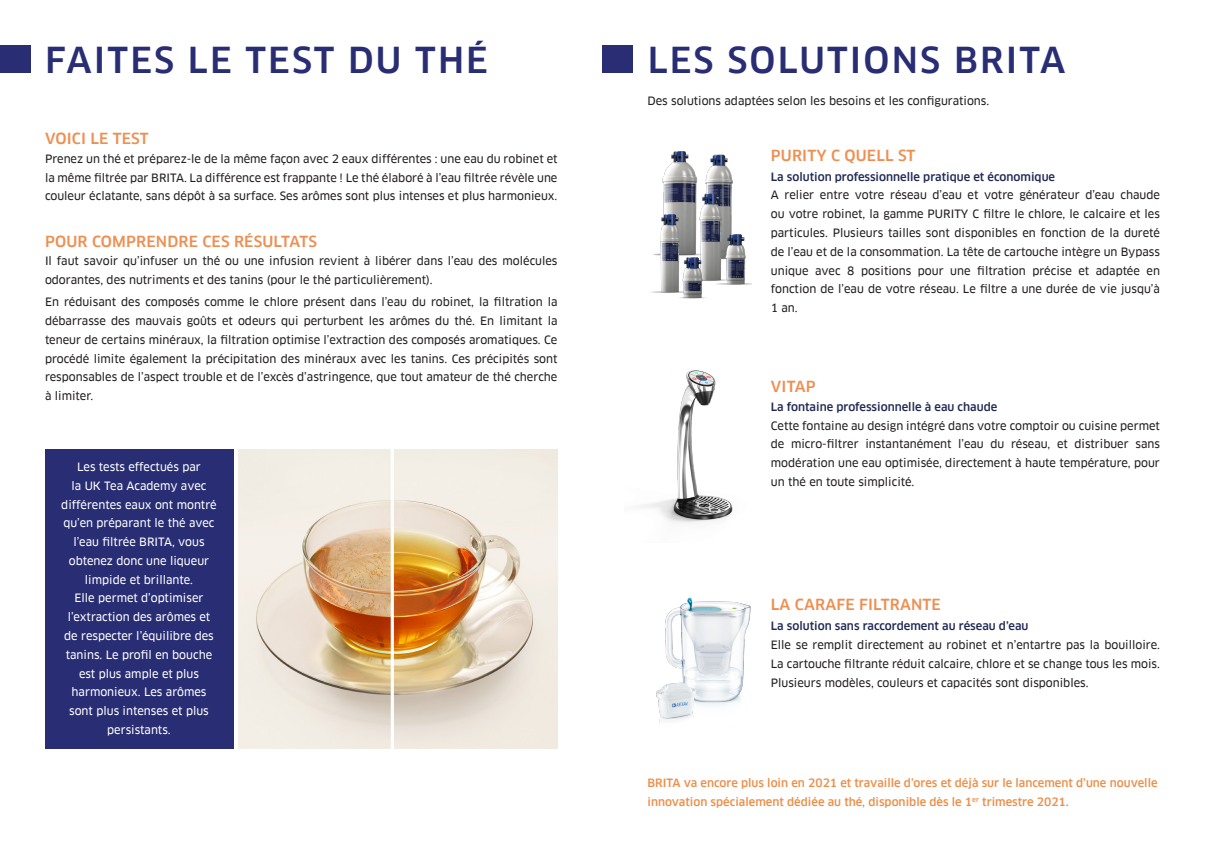
<style>
.page{position:relative;width:1205px;height:851px;background:#fff}
.page>*{position:absolute;margin:0;border:0;box-sizing:border-box;transform-origin:0 0}
.t1{font:500 35px "Clan Pro";letter-spacing:.06em;color:#282d74}
.t2{font:500 15px "Clan Pro";letter-spacing:.01em;color:#ee8f52}
.t3{font:11.25px/18.8px "Clan Pro News";color:#231f20;text-align:justify}
.t4{font:11.25px/18.8px "Clan Pro News";color:#fff;text-align:center}
.t5{font:500 11.25px/18.8px "Clan Pro";color:#ed8f4a}
.t6{font:500 11.25px "Clan Pro";color:#212954}
</style>
<div class="page">
<div style="left:45px;top:449px;width:188px;height:299px;background:#282d74"></div>
<div style="left:602px;top:45px;width:31px;height:28px;background:#282d74"></div>
<div style="left:0;top:45px;width:31px;height:28px;background:#282d74"></div>
<img style="left:238px;top:449px;width:319px;height:299px">
<img style="left:639px;top:370px;width:94px;height:153px">
<img style="left:656px;top:597px;width:95px;height:126px">
<img style="left:651px;top:151px;width:101px;height:148px">
<p class="t1" style="left:45px;top:39px;width:444px">FAITES LE TEST DU THÉ</p>
<p class="t1" style="left:648px;top:39px;width:419px">LES SOLUTIONS BRITA</p>
<p class="t3" style="left:647px;top:91px;width:343px">Des solutions adaptées selon les besoins et les configurations.</p>
<p class="t2" style="left:45px;top:130px;width:105px">VOICI LE TEST</p>
<p class="t3" style="left:45px;top:149px;width:514px">Prenez un thé et préparez-le de la même façon avec 2 eaux différentes : une eau du robinet et la même filtrée par BRITA. La différence est frappante ! Le thé élaboré à l’eau filtrée révèle une couleur éclatante, sans dépôt à sa surface. Ses arômes sont plus intenses et plus harmonieux.</p>
<p class="t2" style="left:45px;top:232px;width:273px">POUR COMPRENDRE CES RÉSULTATS</p>
<p class="t3" style="left:45px;top:252px;width:514px">Il faut savoir qu’infuser un thé ou une infusion revient à libérer dans l’eau des molécules odorantes, des nutriments et des tanins (pour le thé particulièrement).</p>
<p class="t3" style="left:45px;top:293px;width:514px">En réduisant des composés comme le chlore présent dans l’eau du robinet, la filtration la débarrasse des mauvais goûts et odeurs qui perturbent les arômes du thé. En limitant la teneur de certains minéraux, la filtration optimise l’extraction des composés aromatiques. Ce procédé limite également la précipitation des minéraux avec les tanins. Ces précipités sont responsables de l’aspect trouble et de l’excès d’astringence, que tout amateur de thé cherche à limiter.</p>
<p class="t4" style="left:61px;top:457px;width:157px">Les tests effectués par<br>la UK Tea Academy avec différentes eaux ont montré qu’en préparant le thé avec l’eau filtrée BRITA, vous obtenez donc une liqueur limpide et brillante.</p>
<p class="t4" style="left:64px;top:589px;width:151px">Elle permet d’optimiser l’extraction des arômes et de respecter l’équilibre des tanins. Le profil en bouche est plus ample et plus harmonieux. Les arômes sont plus intenses et plus persistants.</p>
<p class="t2" style="left:771px;top:146px;width:146px">PURITY C QUELL ST</p>
<p class="t6" style="left:771px;top:170px;width:286px">La solution professionnelle pratique et économique</p>
<p class="t3" style="left:771px;top:186px;width:391px">A relier entre votre réseau d’eau et votre générateur d’eau chaude ou votre robinet, la gamme PURITY C filtre le chlore, le calcaire et les particules. Plusieurs tailles sont disponibles en fonction de la dureté de l’eau et de la consommation. La tête de cartouche intègre un Bypass unique avec 8 positions pour une filtration précise et adaptée en fonction de l’eau de votre réseau. Le filtre a une durée de vie jusqu’à 1 an.</p>
<p class="t2" style="left:771px;top:378px;width:46px">VITAP</p>
<p class="t6" style="left:771px;top:400px;width:228px">La fontaine professionnelle à eau chaude</p>
<p class="t3" style="left:771px;top:416px;width:391px">Cette fontaine au design intégré dans votre comptoir ou cuisine permet de micro-filtrer instantanément l’eau du réseau, et distribuer sans modération une eau optimisée, directement à haute température, pour un thé en toute simplicité.</p>
<p class="t2" style="left:771px;top:596px;width:171px">LA CARAFE FILTRANTE</p>
<p class="t6" style="left:771px;top:619px;width:259px">La solution sans raccordement au réseau d’eau</p>
<p class="t3" style="left:771px;top:635px;width:391px">Elle se remplit directement au robinet et n’entartre pas la bouilloire.<br>La cartouche filtrante réduit calcaire, chlore et se change tous les mois.<br>Plusieurs modèles, couleurs et capacités sont disponibles.</p>
<p class="t5" style="left:647px;top:773px;width:512px">BRITA va encore plus loin en 2021 et travaille d’ores et déjà sur le lancement d’une nouvelle innovation spécialement dédiée au thé, disponible dès le 1<sup>er</sup> trimestre 2021.</p>
</div>
